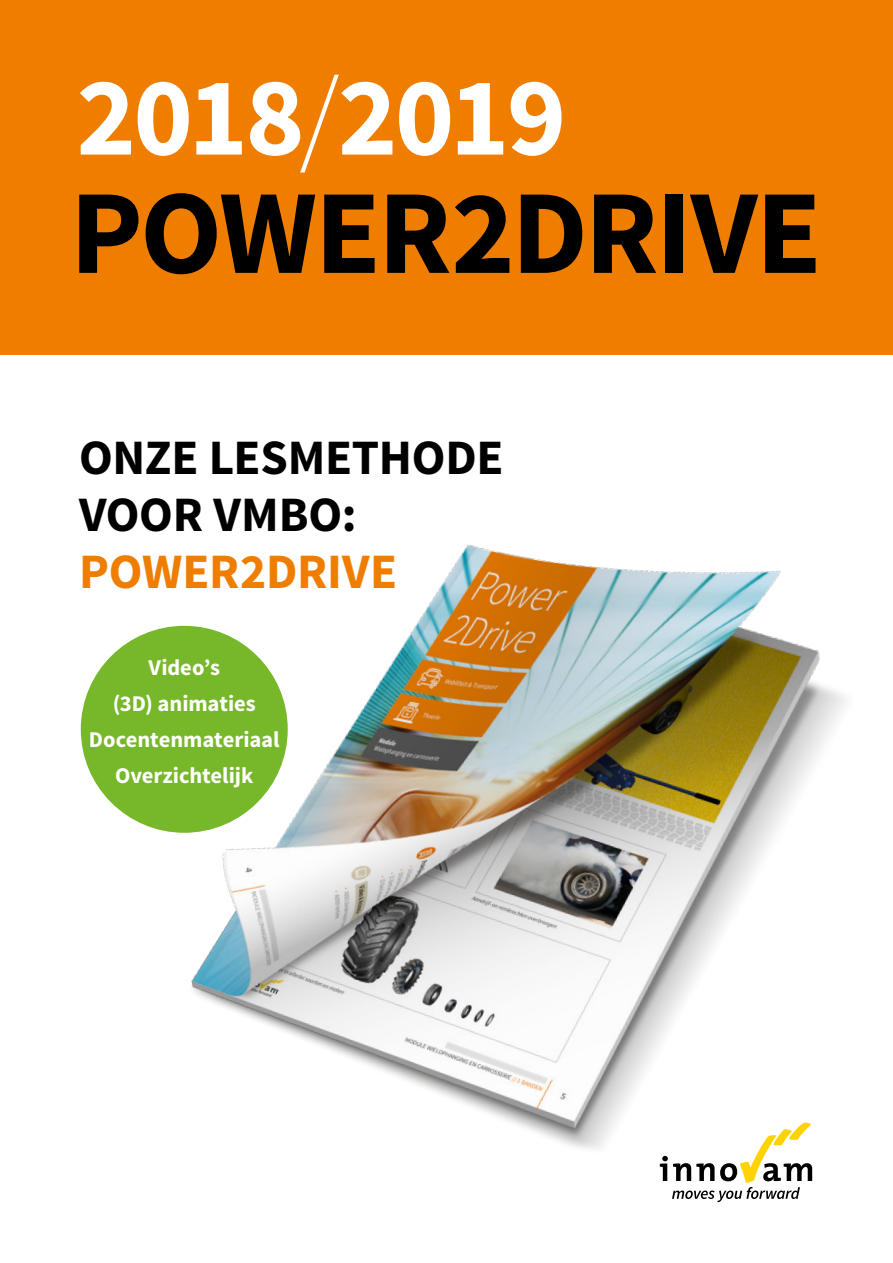
<style>
.page{position:relative;width:893px;height:1263px;background:#fff}
.page>*{position:absolute;margin:0;border:0;box-sizing:border-box;transform-origin:0 0}
.t1{font:700 120px "Source Sans Pro";letter-spacing:-.02em;color:#000}
.t2{font:700 112.5px "Source Sans Pro";letter-spacing:-.02em;color:#fff}
.t3{font:700 49.5px/57px "Source Sans Pro";letter-spacing:-.005em;color:#000}
.t4{font:700 49.5px "Source Sans Pro";letter-spacing:-.005em;color:#ef7d00}
.t5{font:700 22.5px/36px "Source Sans Pro";letter-spacing:-.005em;color:#fff;text-align:center}
.s1{font-weight:300}
</style>
<div class="page">
<div style="left:0;top:0;width:893px;height:354px;background:#ef7d00"></div>
<img style="left:122px;top:544px;width:724px;height:659px">
<div style="left:81px;top:626px;width:207px;height:207px;background:#76b82a;border-radius:50%"></div>
<h2 class="t2" style="left:77px;top:45px;width:491px">2018<span class="s1">/</span>2019</h2>
<h1 class="t1" style="left:70px;top:156px;width:753px">POWER2DRIVE</h1>
<h3 class="t3" style="left:79px;top:431px;width:426px">ONZE LESMETHODE<br>VOOR VMBO:</h3>
<h3 class="t4" style="left:79px;top:540px;width:319px">POWER2DRIVE</h3>
<p class="t5" style="left:89px;top:650px;width:192px">Video’s<br>(3D) animaties<br>Docentenmateriaal<br>Overzichtelijk</p>
</div>
